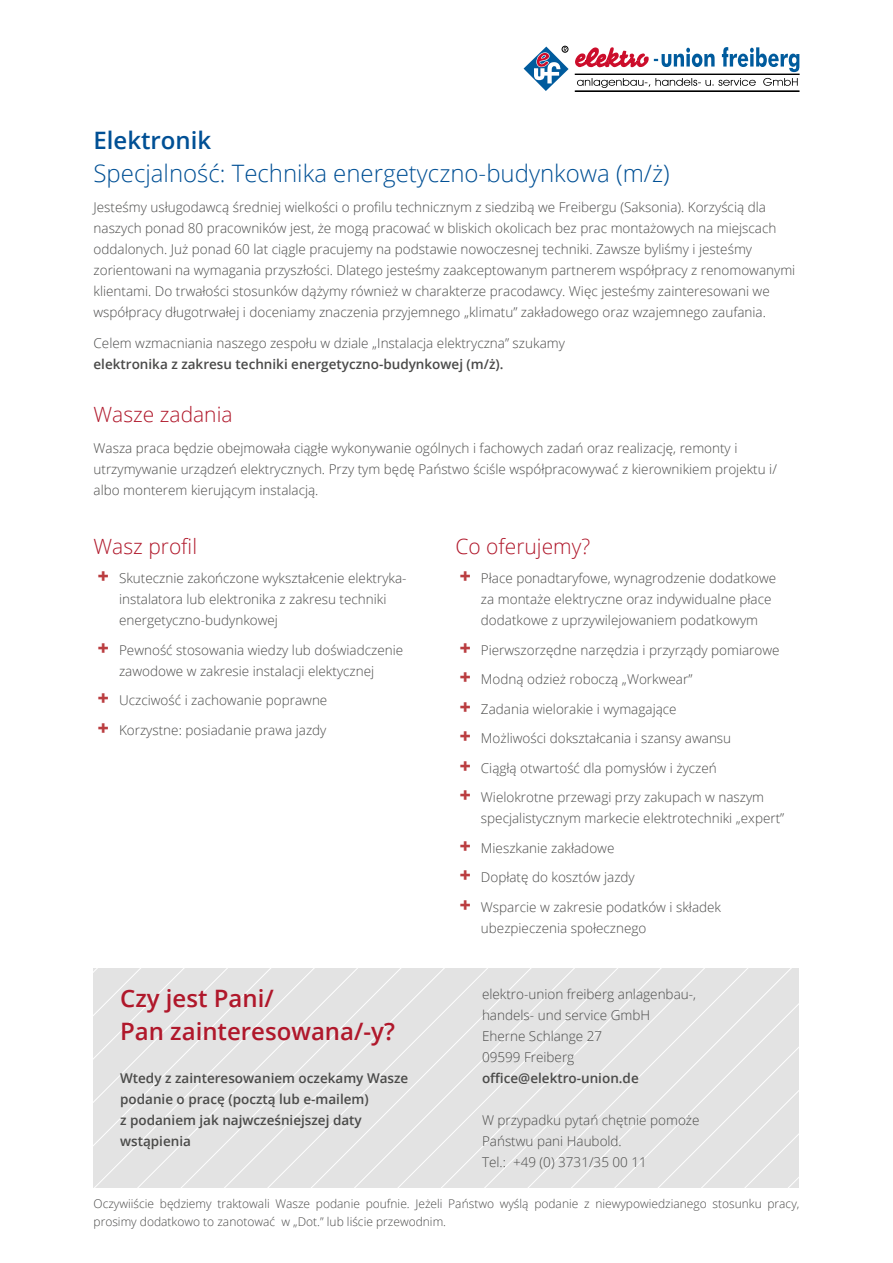
<style>
.page{position:relative;width:893px;height:1263px;background:#fff}
.page>*{position:absolute;margin:0;border:0;box-sizing:border-box;transform-origin:0 0}
.t1{font:300 24px "Open Sans";color:#005095}
.t2{font:600 24px/33px "Open Sans";color:#b0182b}
.t3{font:600 24px "Open Sans";color:#005095}
.t4{font:300 21px "Open Sans";color:#b0182b}
.t5{font:300 13.5px/21px "Open Sans";color:#4a4a49}
.t6{font:600 13.5px/21px "Open Sans";color:#4a4a49}
.t7{font:300 12px/18px "Open Sans";color:#4a4a49}
.s1{font-weight:800;font-size:19.5px;color:#ba3d40}
</style>
<div class="page">
<svg style="left:577px;top:78px;width:221px;height:10px"></svg>
<svg style="left:575px;top:47px;width:224px;height:25px"></svg>
<svg style="left:524px;top:46px;width:45px;height:45px"></svg>
<div style="left:575px;top:74px;width:224px;height:1px;border:1px solid #000"></div>
<div style="left:575px;top:91px;width:224px;height:1px;border:1px solid #000"></div>
<div style="left:94px;top:968px;width:705px;height:220px;background:#e3e3e3"></div>
<h1 class="t3" style="left:94px;top:124px;width:119px">Elektronik</h1>
<h1 class="t1" style="left:94px;top:157px;width:578px">Specjalność: Technika energetyczno-budynkowa (m/ż)</h1>
<p class="t5" style="left:94px;top:196px;width:703px">Jesteśmy usługodawcą średniej wielkości o profilu technicznym z siedzibą we Freibergu (Saksonia). Korzyścią dla naszych ponad 80 pracowników jest, że mogą pracować w bliskich okolicach bez prac montażowych na miejscach oddalonych. Już ponad 60 lat ciągle pracujemy na podstawie nowoczesnej techniki. Zawsze byliśmy i jesteśmy zorientowani na wymagania przyszłości. Dlatego jesteśmy zaakceptowanym partnerem współpracy z renomowanymi klientami. Do trwałości stosunków dążymy również w charakterze pracodawcy. Więc jesteśmy zainteresowani we współpracy długotrwałej i doceniamy znaczenia przyjemnego „klimatu” zakładowego oraz wzajemnego zaufania.</p>
<p class="t5" style="left:94px;top:332px;width:473px">Celem wzmacniania naszego zespołu w dziale „Instalacja elektryczna” szukamy</p>
<p class="t6" style="left:94px;top:353px;width:411px">elektronika z zakresu techniki energetyczno-budynkowej (m/ż).</p>
<h2 class="t4" style="left:94px;top:400px;width:141px">Wasze zadania</h2>
<p class="t5" style="left:94px;top:437px;width:685px">Wasza praca będzie obejmowała ciągłe wykonywanie ogólnych i fachowych zadań oraz realizację, remonty i utrzymywanie urządzeń elektrycznych. Przy tym będę Państwo ściśle współpracowywać z kierownikiem projektu i/ albo monterem kierującym instalacją.</p>
<h2 class="t4" style="left:94px;top:532px;width:105px">Wasz profil</h2>
<p class="t5" style="left:119px;top:567px;width:289px;text-indent:-21px"><span class="s1">+</span> Skutecznie zakończone wykształcenie elektryka&shy;instalatora lub elektronika z zakresu techniki energetyczno-budynkowej</p>
<p class="t5" style="left:98px;top:639px;width:307px;text-align:center"><span class="s1">+</span> Pewność stosowania wiedzy lub doświadczenie zawodowe w zakresie instalacji elektycznej</p>
<p class="t5" style="left:98px;top:685px;width:231px;line-height:29.5px"><span class="s1">+</span> Uczciwość i zachowanie poprawne <span class="s1">+</span> Korzystne: posiadanie prawa jazdy</p>
<h2 class="t4" style="left:455px;top:532px;width:136px">Co oferujemy?</h2>
<p class="t5" style="left:481px;top:567px;width:297px;text-indent:-21px"><span class="s1">+</span> Płace ponadtaryfowe, wynagrodzenie dodatkowe za montaże elektryczne oraz indywidualne płace dodatkowe z uprzywilejowaniem podatkowym</p>
<p class="t5" style="left:460px;top:635px;width:321px;line-height:29.5px"><span class="s1">+</span> Pierwszorzędne narzędzia i przyrządy pomiarowe <span class="s1">+</span> Modną odzież roboczą „Workwear”<br><span class="s1">+</span> Zadania wielorakie i wymagające<br><span class="s1">+</span> Możliwości dokształcania i szansy awansu<br><span class="s1">+</span> Ciągłą otwartość dla pomysłów i życzeń<br><span class="s1">+</span> Wielokrotne przewagi przy zakupach w naszym</p>
<p class="t5" style="left:460px;top:803px;width:326px;line-height:29.5px;text-indent:21px">specjalistycznym markecie elektrotechniki „expert” <span class="s1">+</span> Mieszkanie zakładowe<br><span class="s1">+</span> Dopłatę do kosztów jazdy<br><span class="s1">+</span> Wsparcie w zakresie podatków i składek</p>
<p class="t5" style="left:481px;top:917px;width:167px">ubezpieczenia społecznego</p>
<h1 class="t2" style="left:120px;top:981px;width:276px">Czy jest Pani/<br>Pan zainteresowana/-y?</h1>
<p class="t6" style="left:120px;top:1067px;width:290px">Wtedy z zainteresowaniem oczekamy Wasze podanie o pracę (pocztą lub e-mailem)<br>z podaniem jak najwcześniejszej daty wstąpienia</p>
<p class="t5" style="left:482px;top:983px;width:216px">elektro-union freiberg anlagenbau-, handels- und service GmbH<br>Eherne Schlange 27<br>09599 Freiberg</p>
<p class="t6" style="left:482px;top:1067px;width:158px">office@elektro-union.de</p>
<p class="t5" style="left:482px;top:1109px;width:219px">W przypadku pytań chętnie pomoże<br>Państwu pani Haubold.<br>Tel.: +49 (0) 3731/35 00 11</p>
<p class="t7" style="left:94px;top:1195px;width:707px">Oczywiiście będziemy traktowali Wasze podanie poufnie. Jeżeli Państwo wyślą podanie z niewypowiedzianego stosunku pracy, prosimy dodatkowo to zanotować w „Dot.” lub liście przewodnim.</p>
</div>
